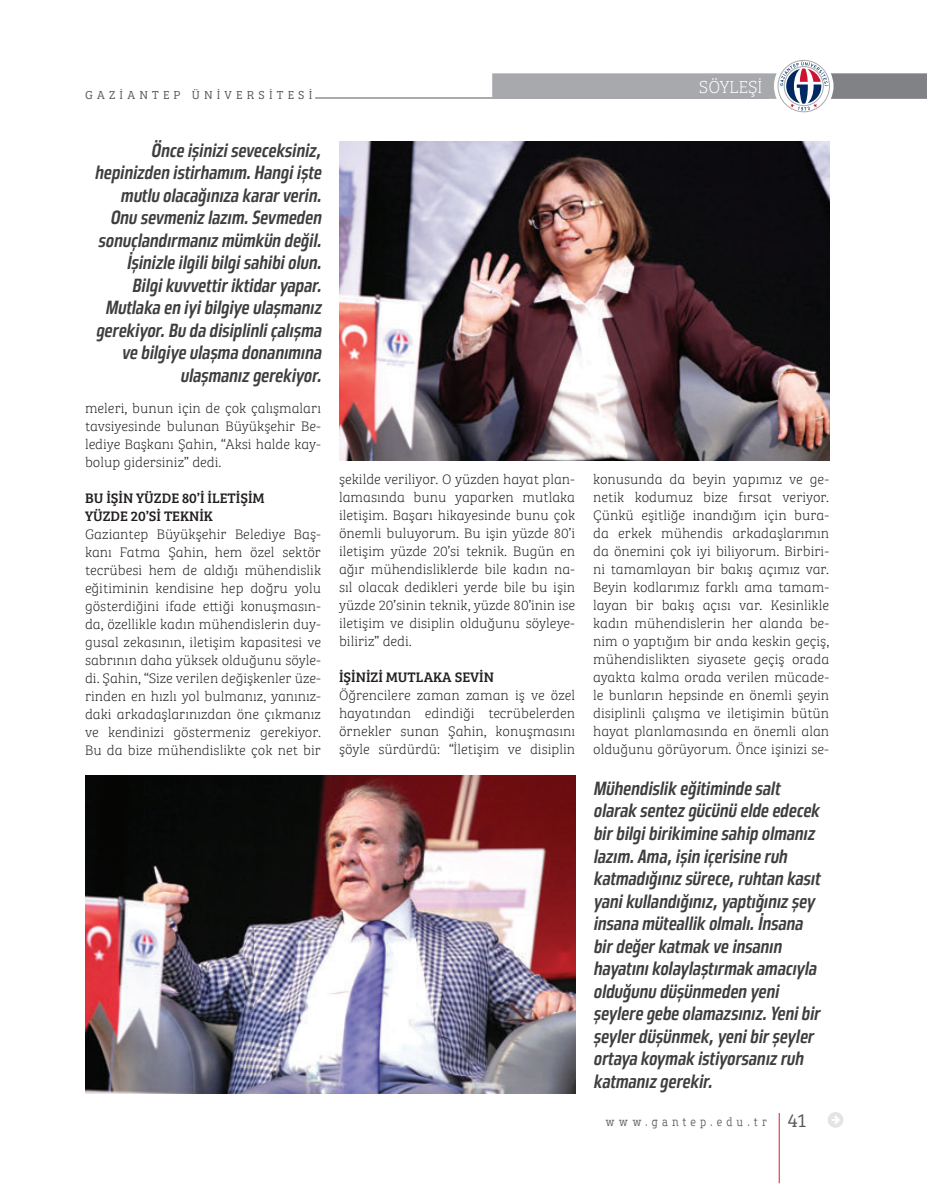
<style>
.page{position:relative;width:927px;height:1195px;background:#fff}
.page>*{position:absolute;margin:0;border:0;box-sizing:border-box;transform-origin:0 0}
.t1{font:300 19.5px "Bree Serif";color:#57585a}
.t2{font:italic 18.75px/22.5px "Great Escape Narrow Rg";color:#3e3e3f;text-align:right}
.t3{font:100 18px "Bree Serif";color:#fff}
.t4{font:100 14.25px/18px "Bree Serif";color:#231f20;text-align:justify}
.t5{font:14.25px "Bree Serif";color:#231f20}
.t6{font:300 12px "Bree Serif";letter-spacing:.35em;color:#57585a}
.t7{font:300 12px "Core Slab M Cn 37";letter-spacing:.345em;color:#57585a}
</style>
<div class="page">
<hr style="left:779px;top:1113px;width:1px;height:70px;background:#da2128">
<hr style="left:315px;top:98px;width:454px;height:1px;background:#57585a">
<svg style="left:492px;top:60px;width:435px;height:52px"></svg>
<img style="left:339px;top:141px;width:491px;height:319px">
<img style="left:85px;top:775px;width:490px;height:319px">
<div style="left:828px;top:1112px;width:15px;height:16px;background:#e3e4e5;border-radius:50%"></div>
<svg style="left:831px;top:1116px;width:9px;height:8px"></svg>
<p class="t6" style="left:85px;top:86px;width:229px">GAZİANTEP ÜNİVERSİTESİ</p>
<p class="t2" style="left:94px;top:139px;width:228px">Önce işinizi seveceksiniz, hepinizden istirhamım. Hangi işte mutlu olacağınıza karar verin.<br>Onu sevmeniz lazım. Sevmeden sonuçlandırmanız mümkün değil.<br>İşinizle ilgili bilgi sahibi olun.<br>Bilgi kuvvettir iktidar yapar.<br>Mutlaka en iyi bilgiye ulaşmanız gerekiyor. Bu da disiplinli çalışma ve bilgiye ulaşma donanımına ulaşmanız gerekiyor.</p>
<p class="t4" style="left:85px;top:398px;width:238px">meleri, bunun için de çok çalışmaları tavsiyesinde bulunan Büyükşehir Be&shy;lediye Başkanı Şahin, “Aksi halde kay&shy;bolup gidersiniz” dedi.</p>
<p class="t5" style="left:85px;top:487px;width:130px">BU IŞIN YÜZDE 80’I ILETI</p>
<p class="t5" style="left:240px;top:487px;width:17px">ŞIM</p>
<p class="t5" style="left:85px;top:505px;width:89px">YÜZDE 20’SI TEKNIK</p>
<p class="t4" style="left:85px;top:524px;width:238px">Gaziantep Büyükşehir Belediye Baş&shy;kanı Fatma Şahin, hem özel sektör tecrübesi hem de aldığı mühendislik eğitiminin kendisine hep doğru yolu gösterdiğini ifade ettiği konuşmasın&shy;da, özellikle kadın mühendislerin duy&shy;gusal zekasının, iletişim kapasitesi ve sabrının daha yüksek olduğunu söyle&shy;di. Şahin, “Size verilen değişkenler üze&shy;rinden en hızlı yol bulmanız, yanınız&shy;daki arkadaşlarınızdan öne çıkmanız ve kendinizi göstermeniz gerekiyor.<br>Bu da bize mühendislikte çok net bir</p>
<p class="t4" style="left:339px;top:469px;width:238px">şekilde veriliyor. O yüzden hayat plan&shy;lamasında bunu yaparken mutlaka iletişim. Başarı hikayesinde bunu çok önemli buluyorum. Bu işin yüzde 80’i iletişim yüzde 20’si teknik. Bugün en ağır mühendisliklerde bile kadın na&shy;sıl olacak dedikleri yerde bile bu işin yüzde 20’sinin teknik, yüzde 80’inin ise iletişim ve disiplin olduğunu söyleye&shy;biliriz” dedi.</p>
<p class="t5" style="left:339px;top:666px;width:156px">İŞİNİZİ MUTLAKA SEVİN</p>
<p class="t4" style="left:339px;top:685px;width:238px">Öğrencilere zaman zaman iş ve özel hayatından edindiği tecrübelerden örnekler sunan Şahin, konuşmasını şöyle sürdürdü: “İletişim ve disiplin</p>
<p class="t3" style="left:699px;top:74px;width:63px">SÖYLEŞİ</p>
<p class="t4" style="left:593px;top:469px;width:238px">konusunda da beyin yapımız ve ge&shy;netik kodumuz bize fırsat veriyor.<br>Çünkü eşitliğe inandığım için bura&shy;da erkek mühendis arkadaşlarımın da önemini çok iyi biliyorum. Birbiri&shy;ni tamamlayan bir bakış açımız var.<br>Beyin kodlarımız farklı ama tamam&shy;layan bir bakış açısı var. Kesinlikle kadın mühendislerin her alanda be&shy;nim o yaptığım bir anda keskin geçiş, mühendislikten siyasete geçiş orada ayakta kalma orada verilen mücade&shy;le bunların hepsinde en önemli şeyin disiplinli çalışma ve iletişimin bütün hayat planlamasında en önemli alan olduğunu görüyorum. Önce işinizi se-</p>
<p class="t2" style="left:593px;top:777px;width:228px;text-align:left">Mühendislik eğitiminde salt olarak sentez gücünü elde edecek bir bilgi birikimine sahip olmanız lazım. Ama, işin içerisine ruh katmadığınız sürece, ruhtan kasıt yani kullandığınız, yaptığınız şey insana müteallik olmalı. İnsana bir değer katmak ve insanın hayatını kolaylaştırmak amacıyla olduğunu düşünmeden yeni şeylere gebe olamazsınız. Yeni bir şeyler düşünmek, yeni bir şeyler ortaya koymak istiyorsanız ruh katmanız gerekir.</p>
<p class="t7" style="left:605px;top:1114px;width:163px">www.gantep.edu.tr</p>
<h1 class="t1" style="left:788px;top:1106px;width:19px">41</h1>
</div>
